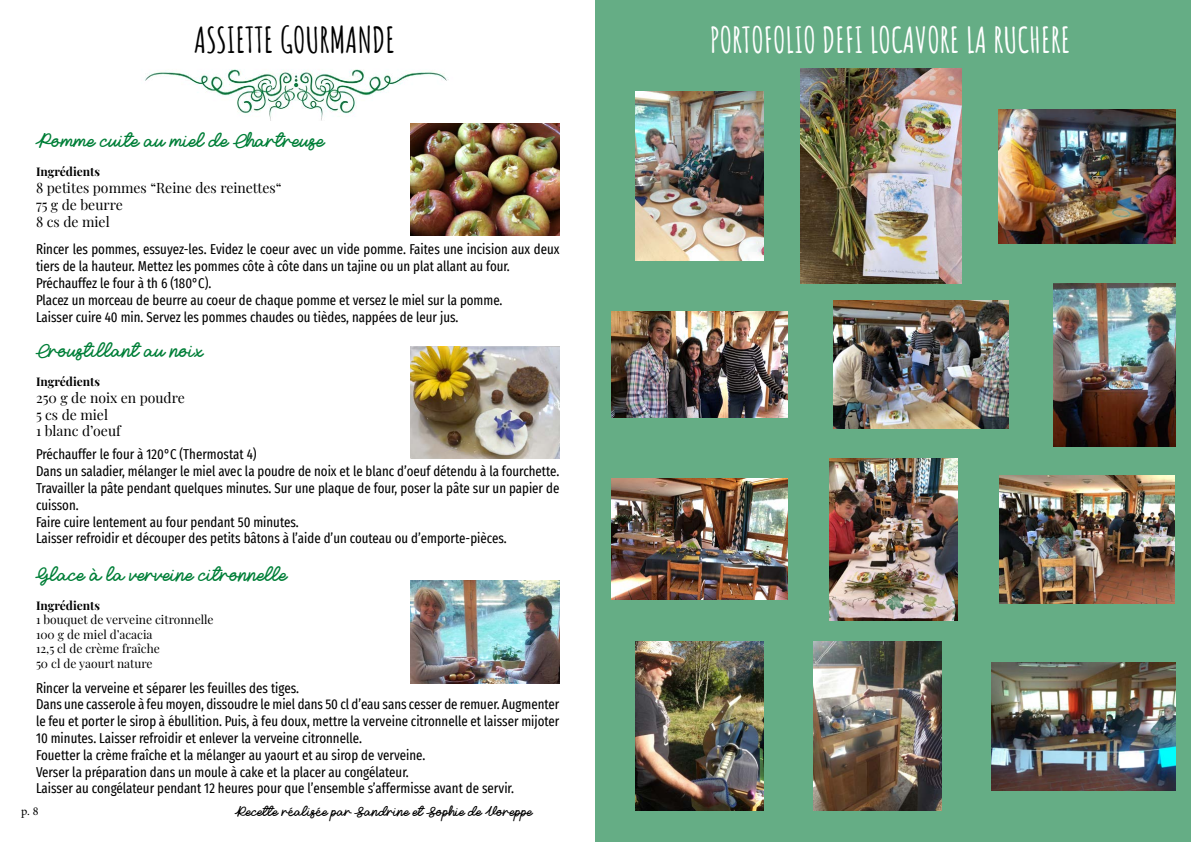
<style>
.page{position:relative;width:1191px;height:842px;background:#fff}
.page>*{position:absolute;margin:0;border:0;box-sizing:border-box;transform-origin:0 0}
.t1{font:700 35px "Amatic SC";color:#fff}
.t2{font:700 35px "Amatic SC";color:#000}
.t3{font:20px "Loverine";color:#007f38}
.t4{font:extra-condensed 14px/16.8px "Fira Sans";color:#000}
.t5{font:14px/16.8px "Playfair Display";color:#000}
.t6{font:14px "Loverine";color:#000}
.t7{font:12px/14.4px "Playfair Display";color:#000}
.t8{font:700 12px "Playfair Display";color:#000}
.t9{font:12px "Minion Pro";color:#000}
</style>
<div class="page">
<div style="left:595px;top:0;width:596px;height:842px;background:#65ad85"></div>
<img style="left:998px;top:109px;width:177px;height:134px">
<img style="left:636px;top:92px;width:127px;height:169px">
<img style="left:800px;top:69px;width:161px;height:214px">
<img style="left:611px;top:479px;width:177px;height:121px">
<img style="left:833px;top:301px;width:175px;height:127px">
<img style="left:611px;top:312px;width:177px;height:106px">
<img style="left:829px;top:458px;width:128px;height:163px">
<img style="left:999px;top:476px;width:175px;height:127px">
<img style="left:635px;top:642px;width:128px;height:169px">
<img style="left:992px;top:662px;width:183px;height:128px">
<img style="left:813px;top:642px;width:128px;height:169px">
<img style="left:1053px;top:283px;width:122px;height:163px">
<img style="left:144px;top:69px;width:413px;height:55px">
<img style="left:410px;top:346px;width:149px;height:112px">
<img style="left:410px;top:124px;width:149px;height:111px">
<img style="left:410px;top:580px;width:149px;height:104px">
<h1 class="t2" style="left:194px;top:13px;width:203px">ASSIETTE GOURMANDE</h1>
<h2 class="t3" style="left:36px;top:130px;width:290px">Pomme cuite au miel de Chartreuse</h2>
<p class="t8" style="left:36px;top:162px;width:65px">Ingrédients</p>
<p class="t5" style="left:36px;top:178px;width:247px">8 petites pommes “Reine des reinettes“<br>75 g de beurre<br>8 cs de miel</p>
<p class="t4" style="left:36px;top:241px;width:525px">Rincer les pommes, essuyez-les. Evidez le coeur avec un vide pomme. Faites une incision aux deux tiers de la hauteur. Mettez les pommes côte à côte dans un tajine ou un plat allant au four.<br>Préchauffez le four à th 6 (180°C).<br>Placez un morceau de beurre au coeur de chaque pomme et versez le miel sur la pomme.<br>Laisser cuire 40 min. Servez les pommes chaudes ou tièdes, nappées de leur jus.</p>
<h2 class="t3" style="left:36px;top:340px;width:169px">Croustillant au noix</h2>
<p class="t8" style="left:36px;top:372px;width:65px">Ingrédients</p>
<p class="t5" style="left:36px;top:388px;width:150px">250 g de noix en poudre<br>5 cs de miel<br>1 blanc d’oeuf</p>
<p class="t4" style="left:36px;top:446px;width:525px">Préchauffer le four à 120°C (Thermostat 4)<br>Dans un saladier, mélanger le miel avec la poudre de noix et le blanc d’oeuf détendu à la fourchette.<br>Travailler la pâte pendant quelques minutes. Sur une plaque de four, poser la pâte sur un papier de cuisson.<br>Faire cuire lentement au four pendant 50 minutes.<br>Laisser refroidir et découper des petits bâtons à l’aide d’un couteau ou d’emporte-pièces.</p>
<h2 class="t3" style="left:36px;top:563px;width:253px">Glace à la verveine citronnelle</h2>
<p class="t8" style="left:36px;top:596px;width:65px">Ingrédients</p>
<p class="t7" style="left:36px;top:612px;width:179px">1 bouquet de verveine citronnelle<br>100 g de miel d’acacia<br>12,5 cl de crème fraîche<br>50 cl de yaourt nature</p>
<p class="t4" style="left:36px;top:679px;width:525px">Rincer la verveine et séparer les feuilles des tiges.<br>Dans une casserole à feu moyen, dissoudre le miel dans 50 cl d’eau sans cesser de remuer. Augmenter le feu et porter le sirop à ébullition. Puis, à feu doux, mettre la verveine citronnelle et laisser mijoter 10 minutes. Laisser refroidir et enlever la verveine citronnelle.<br>Fouetter la crème fraîche et la mélanger au yaourt et au sirop de verveine.<br>Verser la préparation dans un moule à cake et la placer au congélateur.<br>Laisser au congélateur pendant 12 heures pour que l’ensemble s’affermisse avant de servir.</p>
<p class="t9" style="left:21px;top:803px;width:19px">p. 8</p>
<p class="t6" style="left:235px;top:804px;width:299px">Recette réalisée par Sandrine et Sophie de Voreppe</p>
<h1 class="t1" style="left:709px;top:13px;width:362px">PORTOFOLIO DEFI LOCAVORE LA RUCHERE</h1>
</div>
